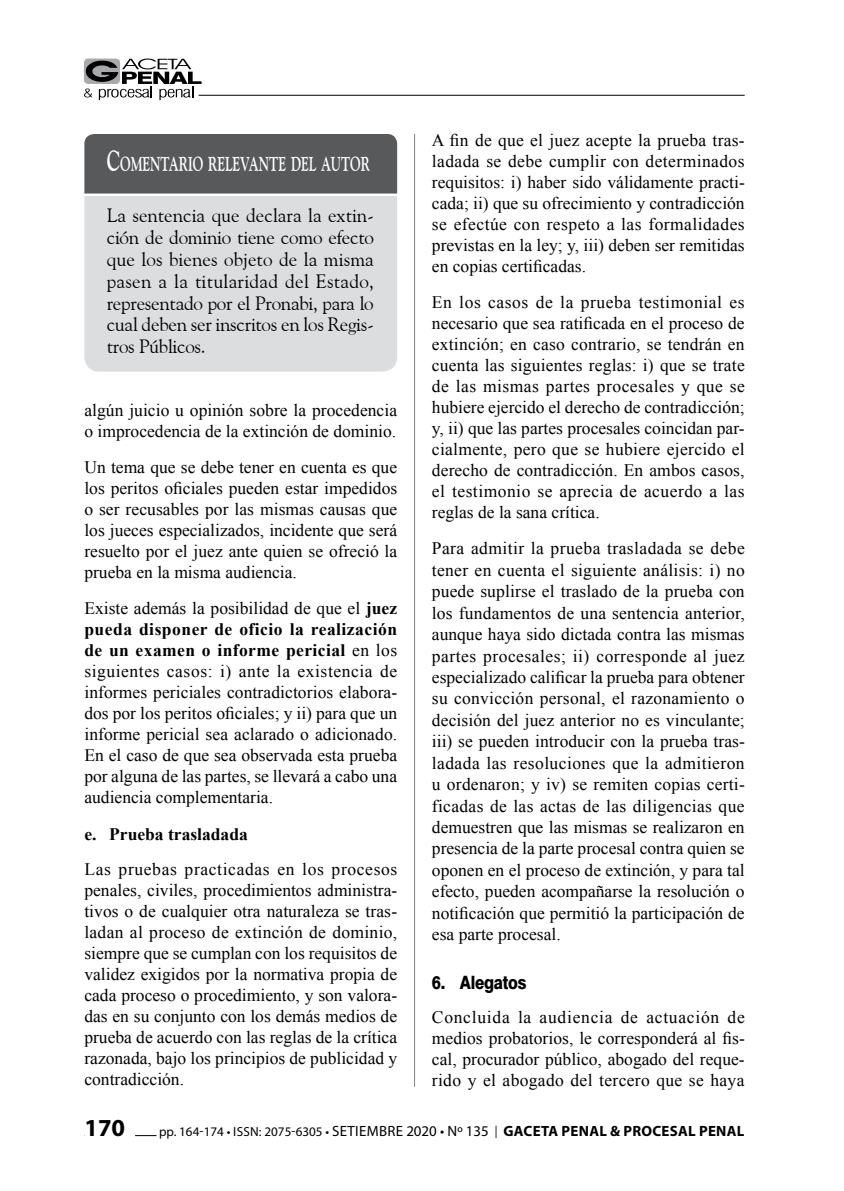
<style>
.page{position:relative;width:844px;height:1191px;background:#fff}
.page>*{position:absolute;margin:0;border:0;box-sizing:border-box;transform-origin:0 0}
.t1{font:700 24.5px "Myriad Pro";color:#000}
.t2{font:700 20.3px "Goudy Old Style BT";color:#fff;scale:.65 1}
.t3{font:19.25px/21.9px "Goudy Old Style BT";letter-spacing:-.015em;color:#000;text-align:justify}
.t4{font:800 18.38px "Swiss 721 BT";letter-spacing:-.02em;color:#000;scale:.85 1}
.t5{font:17.5px/21px "Times New Roman";color:#000;text-align:justify}
.t6{font:700 17.5px "Times New Roman";color:#000}
.t7{font:13.12px "Myriad Pro";color:#000}
.s1{font-size:28.88px}
.s2{font-weight:700}
.s3{font-size:14.88px}
.s4{font-size:12.6px}
.s5{font-weight:700;font-size:14.88px}
</style>
<div class="page">
<hr style="left:414px;top:134px;width:1px;height:952px;background:#808285">
<hr style="left:84px;top:1135px;width:660px;height:1px;background:#000">
<div style="left:84px;top:1111px;width:51px;height:35px;background:#fff"></div>
<hr style="left:198px;top:95px;width:546px;height:1px;background:#000">
<svg style="left:84px;top:59px;width:117px;height:41px"></svg>
<div style="left:156px;top:1126px;width:593px;height:18px;background:#fff"></div>
<div style="left:84px;top:196px;width:313px;height:176px;background:#dcddde"></div>
<div style="left:84px;top:134px;width:313px;height:59px;background:#58595b"></div>
<p class="t2" style="left:107px;top:151px;width:406px"><span class="s1">C</span>OMENTARIO RELEVANTE DEL AUTOR</p>
<p class="t3" style="left:107px;top:204px;width:268px">La sentencia que declara la extin&shy;ción de dominio tiene como efecto que los bienes objeto de la misma pasen a la titularidad del Estado, representado por el Pronabi, para lo cual deben ser inscritos en los Regis&shy;tros Públicos.</p>
<p class="t5" style="left:84px;top:399px;width:314px">algún juicio u opinión sobre la procedencia o improcedencia de la extinción de dominio.</p>
<p class="t5" style="left:84px;top:456px;width:314px">Un tema que se debe tener en cuenta es que los peritos oficiales pueden estar impedidos o ser recusables por las mismas causas que los jueces especializados, incidente que será resuelto por el juez ante quien se ofreció la prueba en la misma audiencia.</p>
<p class="t5" style="left:84px;top:596px;width:314px">Existe además la posibilidad de que el <span class="s2">juez pueda disponer de oficio la realización de un examen o informe pericial</span> en los siguientes casos: i) ante la existencia de informes periciales contradictorios elabora&shy;dos por los peritos oficiales; y ii) para que un informe pericial sea aclarado o adicionado.<br>En el caso de que sea observada esta prueba por alguna de las partes, se llevará a cabo una audiencia complementaria.</p>
<p class="t6" style="left:84px;top:821px;width:165px">e. Prueba trasladada</p>
<p class="t5" style="left:84px;top:858px;width:314px">Las pruebas practicadas en los procesos penales, civiles, procedimientos administra&shy;tivos o de cualquier otra naturaleza se tras&shy;ladan al proceso de extinción de dominio, siempre que se cumplan con los requisitos de validez exigidos por la normativa propia de cada proceso o procedimiento, y son valora&shy;das en su conjunto con los demás medios de prueba de acuerdo con las reglas de la crítica razonada, bajo los principios de publicidad y contradicción.</p>
<p class="t5" style="left:432px;top:129px;width:314px">A fin de que el juez acepte la prueba tras&shy;ladada se debe cumplir con determinados requisitos: i) haber sido válidamente practi&shy;cada; ii) que su ofrecimiento y contradicción se efectúe con respeto a las formalidades previstas en la ley; y, iii) deben ser remitidas en copias certificadas.</p>
<p class="t5" style="left:432px;top:291px;width:314px">En los casos de la prueba testimonial es necesario que sea ratificada en el proceso de extinción; en caso contrario, se tendrán en cuenta las siguientes reglas: i) que se trate de las mismas partes procesales y que se hubiere ejercido el derecho de contradicción; y, ii) que las partes procesales coincidan par&shy;cialmente, pero que se hubiere ejercido el derecho de contradicción. En ambos casos, el testimonio se aprecia de acuerdo a las reglas de la sana crítica.</p>
<p class="t5" style="left:432px;top:537px;width:314px">Para admitir la prueba trasladada se debe tener en cuenta el siguiente análisis: i) no puede suplirse el traslado de la prueba con los fundamentos de una sentencia anterior, aunque haya sido dictada contra las mismas partes procesales; ii) corresponde al juez especializado calificar la prueba para obtener su convicción personal, el razonamiento o decisión del juez anterior no es vinculante; iii) se pueden introducir con la prueba tras&shy;ladada las resoluciones que la admitieron u ordenaron; y iv) se remiten copias certi&shy;ficadas de las actas de las diligencias que demuestren que las mismas se realizaron en presencia de la parte procesal contra quien se oponen en el proceso de extinción, y para tal efecto, pueden acompañarse la resolución o notificación que permitió la participación de esa parte procesal.</p>
<p class="t4" style="left:432px;top:971px;width:113px">6. Alegatos</p>
<p class="t5" style="left:432px;top:1005px;width:314px">Concluida la audiencia de actuación de medios probatorios, le corresponderá al fis&shy;cal, procurador público, abogado del reque&shy;rido y el abogado del tercero que se haya</p>
<h1 class="t1" style="left:84px;top:1111px;width:42px">170</h1>
<p class="t7" style="left:159px;top:1123px;width:587px">pp. 164-174 • ISSN: 2075-6305 • <span class="s3">SETIEMBRE 2020 • Nº 135</span> <span class="s4">|</span> <span class="s5">GACETA PENAL &amp; PROCESAL PENAL</span></p>
</div>
